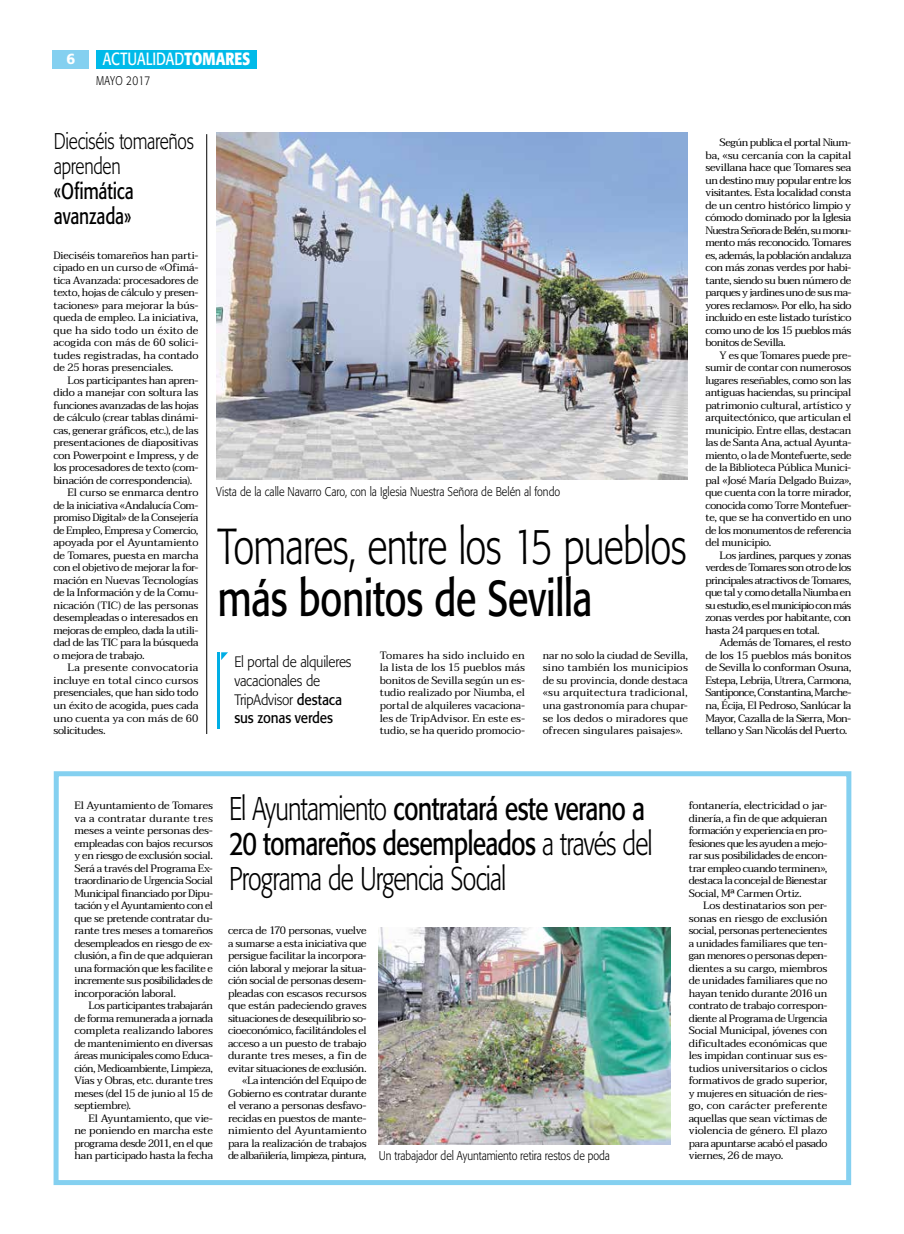
<style>
.page{position:relative;width:904px;height:1234px;background:#fff}
.page>*{position:absolute;margin:0;border:0;box-sizing:border-box;transform-origin:0 0}
.t1{font:300 50px "Formata";letter-spacing:-.02em;color:#000;scale:.77 1}
.t2{font:50px "Formata";letter-spacing:-.015em;color:#000;scale:.77 1}
.t3{font:300 32.5px/35px "Formata";letter-spacing:-.035em;color:#000;scale:.77 1}
.t4{font:300 22.5px/25px "Formata";letter-spacing:-.02em;color:#000;scale:.77 1}
.t5{font:22.5px/25px "Formata";letter-spacing:-.015em;color:#000;scale:.77 1}
.t6{font:17.5px "Formata";letter-spacing:.005em;color:#fff;scale:.8 1}
.t7{font:300 15px/18.8px "Formata";letter-spacing:-.015em;color:#000;scale:.9 1}
.t8{font:500 15px "Formata";color:#fff}
.t9{font:300 12.5px "Formata";color:#000;scale:.85 1}
.t10{font:300 12.5px "Formata";letter-spacing:.025em;color:#000;scale:.8 1}
.t11{font:10.62px/12.5px "Taviraj";letter-spacing:-.025em;color:#000;text-align:justify}
.t12{font:10.62px "Taviraj";letter-spacing:-.045em;color:#000}
.t13{font:10.62px "Taviraj";letter-spacing:-.005em;color:#000}
.t14{font:10.62px "Taviraj";letter-spacing:.01em;color:#000}
.t15{font:10.62px "Taviraj";letter-spacing:.025em;color:#000}
.t16{font:10.62px "Taviraj";color:#000}
.s1{font-weight:700}
.s2{font-weight:400}
</style>
<div class="page">
<div style="left:53px;top:50px;width:36px;height:19px;background:#84d0f0"></div>
<div style="left:96px;top:50px;width:160px;height:19px;background:#00bae9"></div>
<div style="left:54px;top:771px;width:797px;height:413px;border:5px solid #84d0f0"></div>
<img style="left:379px;top:927px;width:291px;height:216px">
<img style="left:216px;top:133px;width:472px;height:346px">
<hr style="left:217px;top:652px;width:2px;height:76px;background:#00aee5">
<svg style="left:221px;top:652px;width:7px;height:8px"></svg>
<hr style="left:206px;top:134px;width:1px;height:599px;background:#000">
<h3 class="t8" style="left:67px;top:50px;width:10px">6</h3>
<h3 class="t6" style="left:103px;top:48px;width:186px">actualidad<span class="s1">TOMARES</span></h3>
<p class="t10" style="left:96px;top:73px;width:69px">mayo 2017</p>
<h3 class="t4" style="left:54px;top:128px;width:183px">Dieciséis tomareños aprenden</h3>
<h3 class="t5" style="left:54px;top:178px;width:105px">«Ofimática avanzada»</h3>
<p class="t11" style="left:53px;top:249px;width:147px">Dieciséis tomareños han parti&shy;cipado en un curso de «Ofimá&shy;tica Avanzada: procesadores de texto, hojas de cálculo y presen&shy;taciones» para mejorar la bús&shy;queda de empleo. La iniciativa, que ha sido todo un éxito de acogida con más de 60 solici&shy;tudes registradas, ha contado de 25 horas presenciales.</p>
<p class="t11" style="left:68px;top:374px;width:132px">Los participantes han apren-</p>
<p class="t11" style="left:53px;top:386px;width:146px">dido a manejar con soltura las</p>
<p class="t11" style="left:53px;top:399px;width:147px">funciones avanzadas de las hojas</p>
<p class="t11" style="left:53px;top:411px;width:146px">de cálculo (crear tablas dinámi-</p>
<p class="t11" style="left:53px;top:424px;width:147px">cas, generar gráficos, etc.), de las</p>
<p class="t11" style="left:53px;top:436px;width:147px">presentaciones de diapositivas</p>
<p class="t11" style="left:53px;top:449px;width:147px">con Powerpoint e Impress, y de</p>
<p class="t11" style="left:53px;top:461px;width:147px">los procesadores de texto (com-</p>
<p class="t11" style="left:53px;top:474px;width:140px">binación de correspondencia).</p>
<p class="t11" style="left:68px;top:486px;width:132px">El curso se enmarca dentro</p>
<p class="t11" style="left:53px;top:499px;width:147px">de la iniciativa «Andalucía Com-</p>
<p class="t11" style="left:53px;top:511px;width:146px">promiso Digital» de la Consejería</p>
<p class="t12" style="left:53px;top:521px;width:147px">de Empleo, Empresa y Comercio,</p>
<p class="t11" style="left:53px;top:536px;width:146px">apoyada por el Ayuntamiento</p>
<p class="t11" style="left:53px;top:549px;width:147px">de Tomares, puesta en marcha</p>
<p class="t11" style="left:53px;top:561px;width:147px">con el objetivo de mejorar la for-</p>
<p class="t11" style="left:53px;top:574px;width:147px">mación en Nuevas Tecnologías</p>
<p class="t11" style="left:53px;top:586px;width:147px">de la Información y de la Comu-</p>
<p class="t13" style="left:53px;top:596px;width:146px">nicación (TIC) de las personas</p>
<p class="t11" style="left:53px;top:611px;width:147px">desempleadas o interesados en</p>
<p class="t11" style="left:53px;top:624px;width:147px">mejoras de empleo, dada la utili-</p>
<p class="t11" style="left:53px;top:636px;width:146px">dad de las TIC para la búsqueda</p>
<p class="t11" style="left:53px;top:649px;width:93px">o mejora de trabajo.</p>
<p class="t15" style="left:68px;top:659px;width:132px">La presente convocatoria</p>
<p class="t14" style="left:53px;top:671px;width:146px">incluye en total cinco cursos</p>
<p class="t11" style="left:53px;top:686px;width:147px">presenciales, que han sido todo</p>
<p class="t11" style="left:53px;top:699px;width:146px">un éxito de acogida, pues cada</p>
<p class="t16" style="left:53px;top:709px;width:146px">uno cuenta ya con más de 60</p>
<p class="t11" style="left:53px;top:724px;width:54px">solicitudes.</p>
<p class="t9" style="left:216px;top:484px;width:406px">Vista de la calle Navarro Caro, con la Iglesia Nuestra Señora de Belén al fondo</p>
<h1 class="t1" style="left:217px;top:517px;width:611px">Tomares, entre los 15 pueblos</h1>
<h1 class="t2" style="left:217px;top:568px;width:488px">más bonitos de Sevilla</h1>
<h3 class="t7" style="left:234px;top:652px;width:132px">El portal de alquileres vacacionales de<br>TripAdvisor <span class="s2">destaca sus zonas verdes</span></h3>
<p class="t11" style="left:380px;top:649px;width:147px">Tomares ha sido incluido en la lista de los 15 pueblos más bonitos de Sevilla según un es&shy;tudio realizado por Niumba, el portal de alquileres vacaciona&shy;les de TripAdvisor. En este es&shy;tudio, se ha querido promocio-</p>
<p class="t11" style="left:543px;top:649px;width:147px">nar no solo la ciudad de Sevilla, sino también los municipios de su provincia, donde destaca «su arquitectura tradicional, una gastronomía para chupar&shy;se los dedos o miradores que ofrecen singulares paisajes».</p>
<p class="t11" style="left:705px;top:136px;width:147px;text-indent:14px">Según publica el portal Nium&shy;ba, «su cercanía con la capital sevillana hace que Tomares sea un destino muy popular entre los visitantes. Esta localidad consta de un centro histórico limpio y cómodo dominado por la Iglesia Nuestra Señora de Belén, su monu&shy;mento más reconocido. Tomares es, además, la población andaluza con más zonas verdes por habi&shy;tante, siendo su buen número de parques y jardines uno de sus ma&shy;yores reclamos». Por ello, ha sido incluido en este listado turístico como uno de los 15 pueblos más bonitos de Sevilla.</p>
<p class="t11" style="left:705px;top:349px;width:147px;text-indent:14px">Y es que Tomares puede pre&shy;sumir de contar con numerosos lugares reseñables, como son las antiguas haciendas, su principal patrimonio cultural, artístico y arquitectónico, que articulan el municipio. Entre ellas, destacan las de Santa Ana, actual Ayunta&shy;miento, o la de Montefuerte, sede de la Biblioteca Pública Munici&shy;pal «José María Delgado Buiza», que cuenta con la torre mirador, conocida como Torre Montefuer&shy;te, que se ha convertido en uno de los monumentos de referencia del municipio.</p>
<p class="t11" style="left:705px;top:549px;width:147px;text-indent:14px">Los jardines, parques y zonas verdes de Tomares son otro de los principales atractivos de Tomares, que tal y como detalla Niumba en su estudio, es el municipio con más zonas verdes por habitante, con hasta 24 parques en total.</p>
<p class="t11" style="left:705px;top:636px;width:147px;text-indent:14px">Además de Tomares, el resto de los 15 pueblos más bonitos de Sevilla lo conforman Osuna, Estepa, Lebrija, Utrera, Carmona, Santiponce, Constantina, Marche&shy;na, Écija, El Pedroso, Sanlúcar la Mayor, Cazalla de la Sierra, Mon&shy;tellano y San Nicolás del Puerto.</p>
<p class="t11" style="left:74px;top:799px;width:140px">El Ayuntamiento de Tomares va a contratar durante tres meses a veinte personas des&shy;empleadas con bajos recursos y en riesgo de exclusión social.<br>Será a través del Programa Ex&shy;traordinario de Urgencia Social Municipal financiado por Dipu&shy;tación y el Ayuntamiento con el que se pretende contratar du&shy;rante tres meses a tomareños desempleados en riesgo de ex&shy;clusión, a fin de que adquieran una formación que les facilite e incremente sus posibilidades de incorporación laboral.</p>
<p class="t11" style="left:74px;top:999px;width:140px;text-indent:14px">Los participantes trabajarán de forma remunerada a jornada completa realizando labores de mantenimiento en diversas áreas municipales como Educa&shy;ción, Medioambiente, Limpieza, Vías y Obras, etc. durante tres meses (del 15 de junio al 15 de septiembre).</p>
<p class="t11" style="left:74px;top:1111px;width:140px;text-indent:14px">El Ayuntamiento, que vie&shy;ne poniendo en marcha este programa desde 2011, en el que han participado hasta la fecha</p>
<h2 class="t3" style="left:229px;top:791px;width:551px">El Ayuntamiento <span class="s2">contratará este verano a<br>20 tomareños desempleados</span> a través del<br>Programa de Urgencia Social</h2>
<p class="t11" style="left:688px;top:799px;width:140px">fontanería, electricidad o jar&shy;dinería, a fin de que adquieran formación y experiencia en pro&shy;fesiones que les ayuden a mejo&shy;rar sus posibilidades de encon&shy;trar empleo cuando terminen», destaca la concejal de Bienestar Social, Mª Carmen Ortiz.</p>
<p class="t11" style="left:688px;top:899px;width:140px;text-indent:14px">Los destinatarios son per&shy;sonas en riesgo de exclusión social, personas pertenecientes a unidades familiares que ten&shy;gan menores o personas depen&shy;dientes a su cargo, miembros de unidades familiares que no hayan tenido durante 2016 un contrato de trabajo correspon&shy;diente al Programa de Urgencia Social Municipal, jóvenes con dificultades económicas que les impidan continuar sus es&shy;tudios universitarios o ciclos formativos de grado superior, y mujeres en situación de ries&shy;go, con carácter preferente aquellas que sean víctimas de violencia de género. El plazo para apuntarse acabó el pasado</p>
<p class="t11" style="left:228px;top:924px;width:140px;text-align:right">cerca de 170 personas, vuelve a sumarse a esta iniciativa que persigue facilitar la incorpora&shy;ción laboral y mejorar la situa&shy;ción social de personas desem&shy;pleadas con escasos recursos que están padeciendo graves situaciones de desequilibrio so&shy;cioeconómico, facilitándoles el acceso a un puesto de trabajo durante tres meses, a fin de evitar situaciones de exclusión. «La intención del Equipo de<br>Gobierno es contratar durante el verano a personas desfavo&shy;recidas en puestos de mante&shy;nimiento del Ayuntamiento para la realización de trabajos de albañilería, limpieza, pintura,</p>
<p class="t9" style="left:379px;top:1147px;width:273px">Un trabajador del Ayuntamiento retira restos de poda</p>
<p class="t11" style="left:688px;top:1149px;width:96px">viernes, 26 de mayo.</p>
</div>
